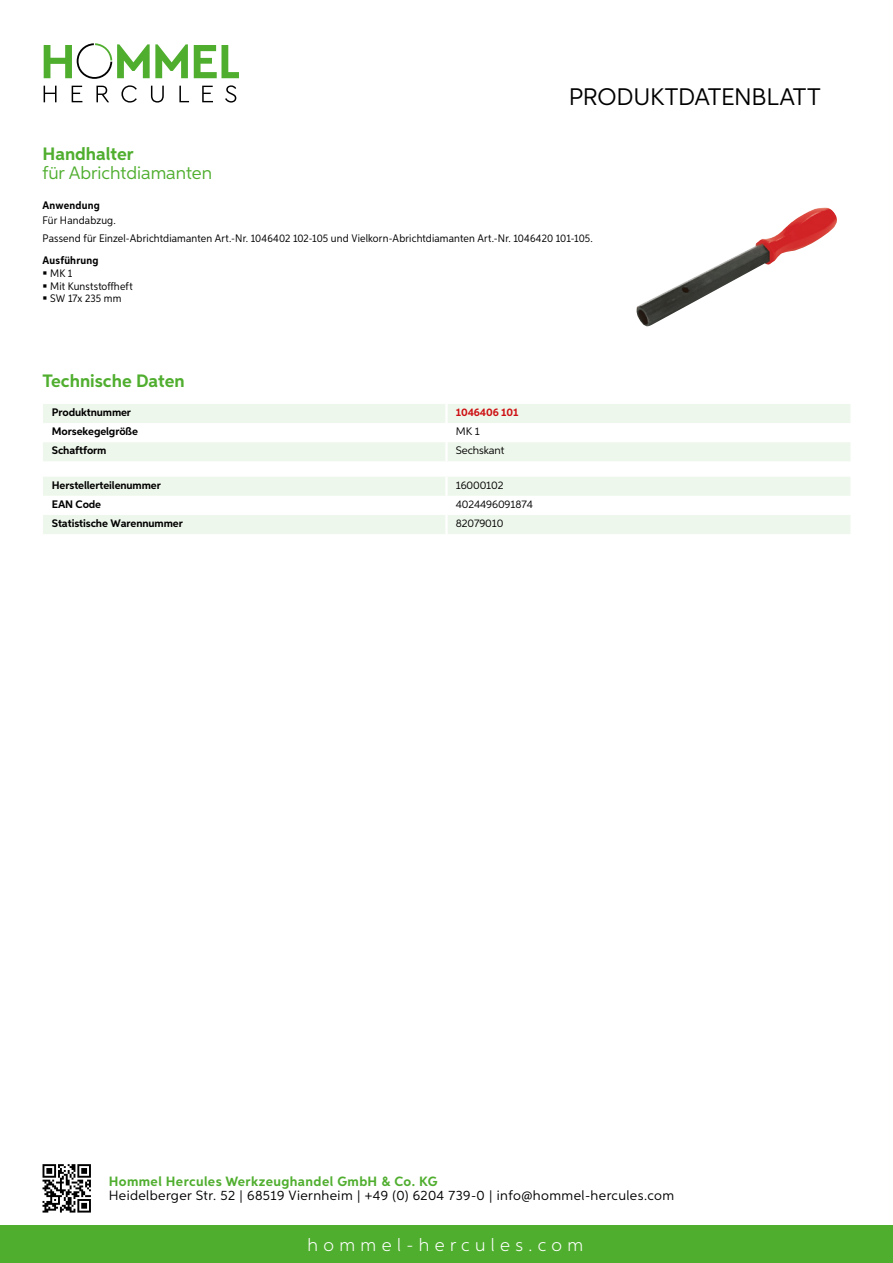
<style>
.page{position:relative;width:893px;height:1263px;background:#fff}
.page>*{position:absolute;margin:0;border:0;box-sizing:border-box;transform-origin:0 0}
.t1{font:24px "Aspira";letter-spacing:-.01em;color:#000}
.t2{font:700 18px "Aspira";color:#50ae2f}
.t3{font:300 18px "Aspira";letter-spacing:.3em;color:#fff}
.t4{font:18px "Aspira";color:#50ae2f}
.t5{font:13.5px "Aspira";letter-spacing:.03em;color:#000}
.t6{font:700 13.5px "Aspira";letter-spacing:.03em;color:#50ae2f}
.t7{font:10.95px/12.8px "Aspira Nar";letter-spacing:.015em;color:#000}
.t8{font:700 10.95px "Aspira";letter-spacing:-.01em;color:#000}
.t9{font:10.95px "Aspira";letter-spacing:-.01em;color:#000}
.t10{font:700 10.95px "Aspira Nar";letter-spacing:.02em;color:#000}
.t11{font:700 10.95px "Aspira";letter-spacing:-.01em;color:#cd1013}
</style>
<div class="page">
<div style="left:0;top:1226px;width:893px;height:37px;background:#50ae2f"></div>
<svg style="left:43px;top:1164px;width:48px;height:48px"></svg>
<svg style="left:194px;top:45px;width:45px;height:33px"></svg>
<svg style="left:44px;top:43px;width:144px;height:36px"></svg>
<svg style="left:44px;top:86px;width:13px;height:16px"></svg>
<svg style="left:72px;top:86px;width:10px;height:16px"></svg>
<svg style="left:96px;top:86px;width:13px;height:16px"></svg>
<svg style="left:121px;top:85px;width:16px;height:18px"></svg>
<svg style="left:151px;top:86px;width:13px;height:17px"></svg>
<svg style="left:179px;top:86px;width:10px;height:16px"></svg>
<svg style="left:202px;top:86px;width:11px;height:16px"></svg>
<svg style="left:225px;top:85px;width:11px;height:18px"></svg>
<svg style="left:43px;top:404px;width:807px;height:57px"></svg>
<hr style="left:445px;top:442px;width:3px;height:19px;background:#fff">
<svg style="left:43px;top:477px;width:807px;height:57px"></svg>
<hr style="left:445px;top:515px;width:3px;height:19px;background:#fff">
<img style="left:636px;top:208px;width:201px;height:119px">
<h1 class="t1" style="left:569px;top:82px;width:253px">Produktdatenblatt</h1>
<h2 class="t2" style="left:43px;top:142px;width:93px">Handhalter</h2>
<h2 class="t4" style="left:43px;top:162px;width:171px">für Abrichtdiamanten</h2>
<p class="t10" style="left:43px;top:199px;width:59px">Anwendung</p>
<p class="t7" style="left:43px;top:212px;width:552px;line-height:17.5px">Für Handabzug.<br>Passend für Einzel-Abrichtdiamanten Art.-Nr. 1046402 102-105 und Vielkorn-Abrichtdiamanten Art.-Nr. 1046420 101-105.</p>
<p class="t10" style="left:43px;top:254px;width:58px">Ausführung</p>
<p class="t7" style="left:50px;top:267px;width:84px">MK 1<br>Mit Kunststoffheft<br>SW 17x 235 mm</p>
<h2 class="t2" style="left:43px;top:370px;width:144px">Technische Daten</h2>
<p class="t8" style="left:52px;top:405px;width:81px">Produktnummer</p>
<p class="t11" style="left:456px;top:405px;width:64px">1046406 101</p>
<p class="t8" style="left:52px;top:424px;width:88px">Morsekegelgröße</p>
<p class="t9" style="left:456px;top:424px;width:25px">MK 1</p>
<p class="t8" style="left:52px;top:444px;width:56px">Schaftform</p>
<p class="t9" style="left:456px;top:444px;width:50px">Sechskant</p>
<p class="t8" style="left:52px;top:478px;width:111px">Herstellerteilenummer</p>
<p class="t9" style="left:456px;top:478px;width:49px">16000102</p>
<p class="t8" style="left:52px;top:497px;width:51px">EAN Code</p>
<p class="t9" style="left:456px;top:497px;width:79px">4024496091874</p>
<p class="t8" style="left:52px;top:516px;width:132px">Statistische Warennummer</p>
<p class="t9" style="left:456px;top:516px;width:49px">82079010</p>
<p class="t6" style="left:109px;top:1172px;width:330px">Hommel Hercules Werkzeughandel GmbH &amp; Co. KG</p>
<p class="t5" style="left:109px;top:1187px;width:567px">Heidelberger Str. 52 | 68519 Viernheim | +49 (0) 6204 739-0 | info@hommel-hercules.com</p>
<h2 class="t3" style="left:307px;top:1234px;width:277px">hommel-hercules.com</h2>
</div>
